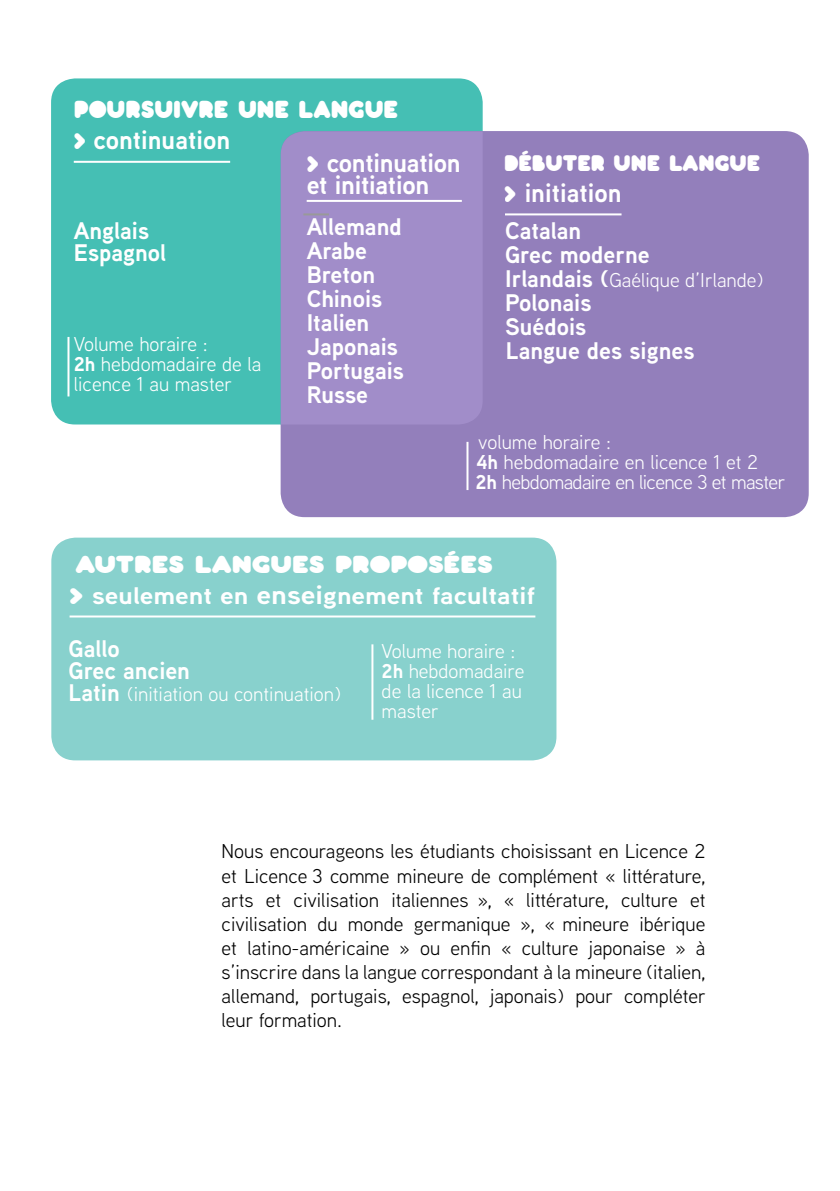
<style>
.page{position:relative;width:840px;height:1191px;background:#fff}
.page>*{position:absolute;margin:0;border:0;box-sizing:border-box;transform-origin:0 0}
.t1{font:700 26px/22px "Aaux Next";letter-spacing:-.01em;color:#fff}
.t2{font:700 24px/24px "Aaux Next";color:#fff}
.t3{font:700 24px "Aaux Next";color:#fff;scale:1.14 1}
.t4{font:24px "Pochoir Pleine";color:#fff;scale:1.14 1}
.t5{font:24px "Pochoir Pleine";color:#fff}
.t6{font:22px "Pochoir Pleine";color:#fff}
.t7{font:20px/24px "Aaux Next";color:#000;text-align:justify}
.t8{font:20px/20px "Aaux Next";color:#fff}
.t9{font:20px/20px "Aaux Next";letter-spacing:-.02em;color:#fff}
.s1{font-family:"Pochoir Pleine";font-weight:400;font-size:22px}
.s2{font-weight:700;font-size:24px}
.s3{font-weight:700}
.s4{font-size:26px}
</style>
<div class="page">
<div style="left:51px;top:78px;width:431px;height:346px;background:#45bfb4;border-radius:24px"></div>
<hr style="left:74px;top:161px;width:156px;height:2px;background:#fff">
<div style="left:280px;top:131px;width:528px;height:386px;background:#937fbb;border-radius:24px"></div>
<hr style="left:303px;top:213px;width:318px;height:2px;background:#fff">
<div style="left:51px;top:537px;width:505px;height:223px;background:#88d1cd;border-radius:24px"></div>
<hr style="left:69px;top:615px;width:466px;height:2px;background:#fff">
<div style="left:329px;top:198px;width:176px;height:26px;background:#937fbb"></div>
<div style="left:280px;top:131px;width:202px;height:293px;background:#a18dc9"></div>
<hr style="left:306px;top:200px;width:155px;height:2px;background:#fff">
<hr style="left:67px;top:337px;width:2px;height:59px;background:#fff">
<hr style="left:371px;top:644px;width:2px;height:75px;background:#fff">
<hr style="left:466px;top:442px;width:2px;height:48px;background:#fff">
<p class="t5" style="left:74px;top:95px;width:326px">POURSUIVRE UNE LANGUE</p>
<h1 class="t1" style="left:74px;top:129px;width:158px"><span class="s1">&gt;</span> continuation</h1>
<p class="t6" style="left:503px;top:149px;width:258px">DÉBUTER UNE LANGUE</p>
<h1 class="t1" style="left:503px;top:181px;width:119px"><span class="s1">&gt;</span> initiation</h1>
<h1 class="t1" style="left:306px;top:152px;width:155px"><span class="s1">&gt;</span> continuation et initiation</h1>
<p class="t2" style="left:306px;top:214px;width:99px">Allemand<br>Arabe<br>Breton<br>Chinois<br>Italien<br>Japonais<br>Portugais<br>Russe</p>
<p class="t2" style="left:74px;top:219px;width:94px;line-height:22px">Anglais<br>Espagnol</p>
<p class="t2" style="left:505px;top:218px;width:146px">Catalan<br>Grec moderne</p>
<p class="t8" style="left:505px;top:269px;width:259px"><span class="s2">Irlandais (</span>Gaélique d’Irlande)</p>
<p class="t2" style="left:505px;top:290px;width:88px">Polonais<br>Suédois</p>
<p class="t8" style="left:74px;top:334px;width:189px">Volume horaire :<br><span class="s3">2h</span> hebdomadaire de la licence 1 au master</p>
<p class="t2" style="left:505px;top:338px;width:190px">Langue des signes</p>
<p class="t9" style="left:475px;top:431px;width:311px">volume horaire :<br><span class="s3">4h</span> hebdomadaire en licence 1 et 2<br><span class="s3">2h</span> hebdomadaire en licence 3 et master</p>
<p class="t4" style="left:75px;top:549px;width:367px">AUTRES LANGUES PROPOSÉES</p>
<p class="t3" style="left:69px;top:579px;width:410px"><span class="s1">&gt;</span> seulement en <span class="s4">ensei</span>gnement facultatif</p>
<p class="t2" style="left:68px;top:637px;width:123px;line-height:22px">Gallo<br>Grec ancien</p>
<p class="t8" style="left:68px;top:683px;width:274px"><span class="s2">Latin</span> (initiation ou continuation)</p>
<p class="t8" style="left:381px;top:640px;width:144px">Volume horaire :<br><span class="s3">2h</span> hebdomadaire de la licence 1 au master</p>
<p class="t7" style="left:221px;top:839px;width:485px">Nous encourageons les étudiants choisissant en Licence 2 et Licence 3 comme mineure de complément « littérature, arts et civilisation italiennes », « littérature, culture et civilisation du monde germanique », « mineure ibérique et latino-américaine » ou enfin « culture japonaise » à s’inscrire dans la langue correspondant à la mineure (italien, allemand, portugais, espagnol, japonais) pour compléter leur formation.</p>
</div>
